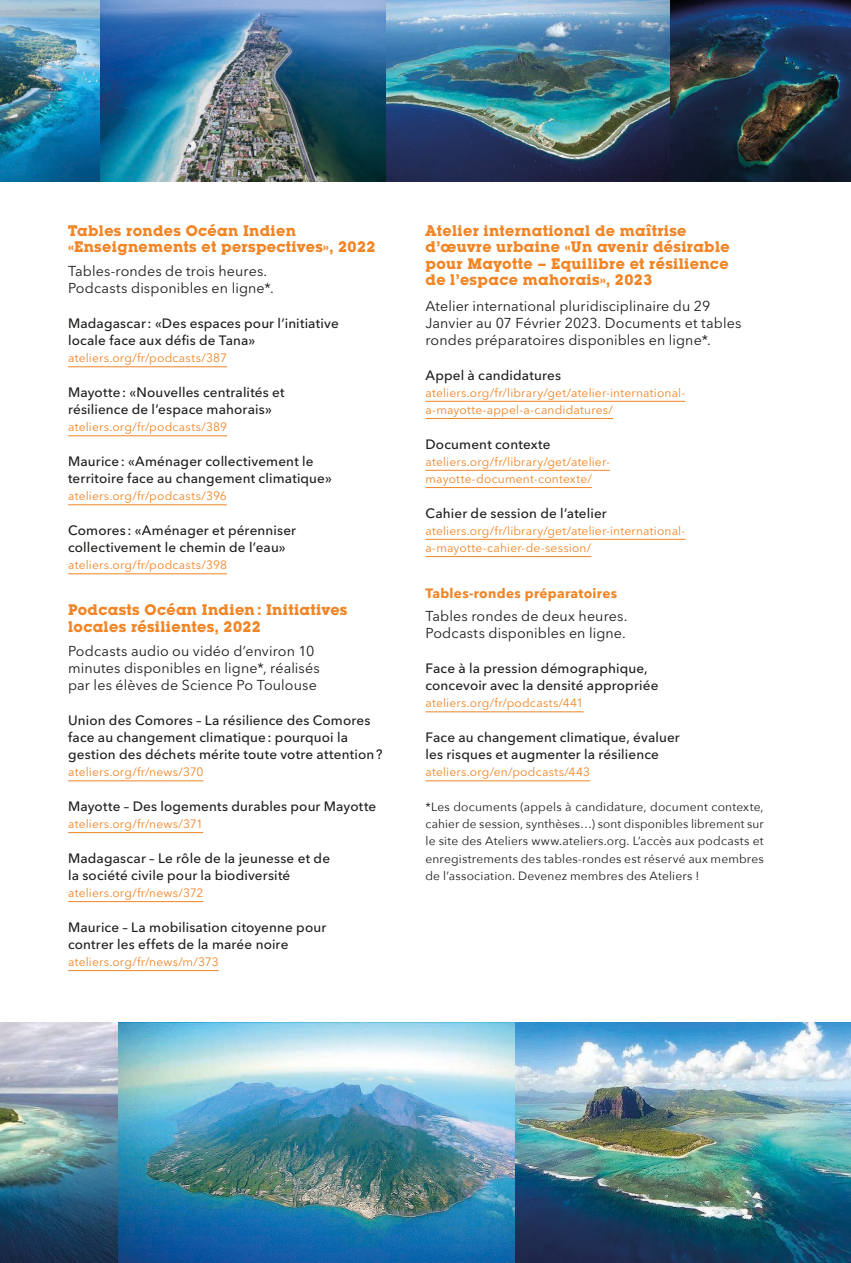
<style>
.page{position:relative;width:851px;height:1263px;background:#fff}
.page>*{position:absolute;margin:0;border:0;box-sizing:border-box;transform-origin:0 0}
.titre{font:700 15px/16.5px "Lubalin Graph Std";letter-spacing:.025em;color:#f18526}
.description{font:14.25px/17.2px "Avenir Next LT Pro";letter-spacing:.005em;color:#1d1d1b}
.doc{font:500 13.5px/17.2px "Avenir Next LT Pro";letter-spacing:.01em;color:#1d1d1b}
.sous_titre{font:700 13.5px "Avenir Next LT Pro";letter-spacing:.025em;color:#f18526}
.liens{font:12px/17.2px "Avenir Next LT Pro";letter-spacing:.015em;color:#f18526}
.notes_de_bas_de_page{font:12px/17.2px "Avenir Next";letter-spacing:.015em;color:#1d1d1b;text-align:justify}
</style>
<div class="page">
<hr style="left:68px;top:366px;width:159px;height:1px;background:#f18526">
<hr style="left:68px;top:435px;width:159px;height:1px;background:#f18526">
<hr style="left:68px;top:504px;width:159px;height:1px;background:#f18526">
<hr style="left:68px;top:573px;width:159px;height:1px;background:#f18526">
<hr style="left:68px;top:780px;width:135px;height:1px;background:#f18526">
<hr style="left:68px;top:832px;width:135px;height:1px;background:#f18526">
<hr style="left:68px;top:901px;width:135px;height:1px;background:#f18526">
<hr style="left:68px;top:970px;width:151px;height:1px;background:#f18526">
<hr style="left:425px;top:401px;width:260px;height:1px;background:#f18526">
<hr style="left:425px;top:418px;width:188px;height:1px;background:#f18526">
<hr style="left:425px;top:470px;width:184px;height:1px;background:#f18526">
<hr style="left:425px;top:487px;width:167px;height:1px;background:#f18526">
<hr style="left:425px;top:539px;width:260px;height:1px;background:#f18526">
<hr style="left:425px;top:556px;width:166px;height:1px;background:#f18526">
<hr style="left:425px;top:711px;width:158px;height:1px;background:#f18526">
<hr style="left:425px;top:780px;width:165px;height:1px;background:#f18526">
<img style="left:0;top:1023px;width:515px;height:240px">
<img style="left:0;top:0;width:100px;height:181px">
<img style="left:100px;top:0;width:750px;height:181px">
<img style="left:515px;top:1023px;width:335px;height:240px">
<p class="titre" style="left:68px;top:222px;width:309px">Tables rondes Océan Indien «Enseignements et perspectives», 2022</p>
<p class="description" style="left:68px;top:262px;width:207px">Tables-rondes de trois heures.<br>Podcasts disponibles en ligne*.</p>
<p class="doc" style="left:68px;top:314px;width:272px">Madagascar: «Des espaces pour l’initiative locale face aux défis de Tana»</p>
<p class="liens" style="left:68px;top:349px;width:160px">ateliers.org/fr/podcasts/387</p>
<p class="doc" style="left:68px;top:383px;width:218px">Mayotte: «Nouvelles centralités et résilience de l’espace mahorais»</p>
<p class="liens" style="left:68px;top:418px;width:161px">ateliers.org/fr/podcasts/389</p>
<p class="doc" style="left:68px;top:452px;width:265px">Maurice: «Aménager collectivement le territoire face au changement climatique»</p>
<p class="liens" style="left:68px;top:487px;width:160px">ateliers.org/fr/podcasts/396</p>
<p class="doc" style="left:68px;top:521px;width:229px">Comores : «Aménager et pérenniser collectivement le chemin de l’eau»</p>
<p class="liens" style="left:68px;top:556px;width:160px">ateliers.org/fr/podcasts/398</p>
<p class="titre" style="left:68px;top:601px;width:281px">Podcasts Océan Indien : Initiatives locales résilientes, 2022</p>
<p class="description" style="left:68px;top:642px;width:253px">Podcasts audio ou vidéo d’environ 10 minutes disponibles en ligne*, réalisés par les élèves de Science Po Toulouse</p>
<p class="doc" style="left:68px;top:711px;width:316px">Union des Comores – La résilience des Comores face au changement climatique: pourquoi la gestion des déchets mérite toute votre attention?</p>
<p class="liens" style="left:68px;top:763px;width:137px">ateliers.org/fr/news/370</p>
<p class="doc" style="left:68px;top:797px;width:310px">Mayotte – Des logements durables pour Mayotte</p>
<p class="liens" style="left:68px;top:815px;width:137px">ateliers.org/fr/news/371</p>
<p class="doc" style="left:68px;top:849px;width:263px">Madagascar – Le rôle de la jeunesse et de la société civile pour la biodiversité</p>
<p class="liens" style="left:68px;top:884px;width:137px">ateliers.org/fr/news/372</p>
<p class="doc" style="left:68px;top:918px;width:260px">Maurice – La mobilisation citoyenne pour contrer les effets de la marée noire</p>
<p class="liens" style="left:68px;top:953px;width:152px">ateliers.org/fr/news/m/373</p>
<p class="titre" style="left:425px;top:222px;width:305px">Atelier international de maîtrise d’œuvre urbaine «Un avenir désirable pour Mayotte – Equilibre et résilience de l’espace mahorais», 2023</p>
<p class="description" style="left:425px;top:297px;width:317px">Atelier international pluridisciplinaire du 29<br>Janvier au 07 Février 2023. Documents et tables rondes préparatoires disponibles en ligne*.</p>
<p class="doc" style="left:425px;top:366px;width:137px">Appel à candidatures</p>
<p class="liens" style="left:425px;top:384px;width:261px">ateliers.org/fr/library/get/atelier-international&shy;a-mayotte-appel-a-candidatures/</p>
<p class="doc" style="left:425px;top:435px;width:127px">Document contexte</p>
<p class="liens" style="left:425px;top:453px;width:186px">ateliers.org/fr/library/get/atelier&shy;mayotte-document-contexte/</p>
<p class="doc" style="left:425px;top:504px;width:183px">Cahier de session de l’atelier</p>
<p class="liens" style="left:425px;top:522px;width:261px">ateliers.org/fr/library/get/atelier-international&shy;a-mayotte-cahier-de-session/</p>
<p class="sous_titre" style="left:425px;top:585px;width:193px">Tables-rondes préparatoires</p>
<p class="description" style="left:425px;top:607px;width:203px">Tables rondes de deux heures.<br>Podcasts disponibles en ligne.</p>
<p class="doc" style="left:425px;top:659px;width:234px">Face à la pression démographique, concevoir avec la densité appropriée</p>
<p class="liens" style="left:425px;top:694px;width:160px">ateliers.org/fr/podcasts/441</p>
<p class="doc" style="left:425px;top:728px;width:256px">Face au changement climatique, évaluer les risques et augmenter la résilience</p>
<p class="liens" style="left:425px;top:763px;width:166px">ateliers.org/en/podcasts/443</p>
<p class="notes_de_bas_de_page" style="left:425px;top:797px;width:340px">*Les documents (appels à candidature, document contexte, cahier de session, synthèses…) sont disponibles librement sur le site des Ateliers www.ateliers.org. L’accès aux podcasts et enregistrements des tables-rondes est réservé aux membres de l’association. Devenez membres des Ateliers !</p>
</div>
